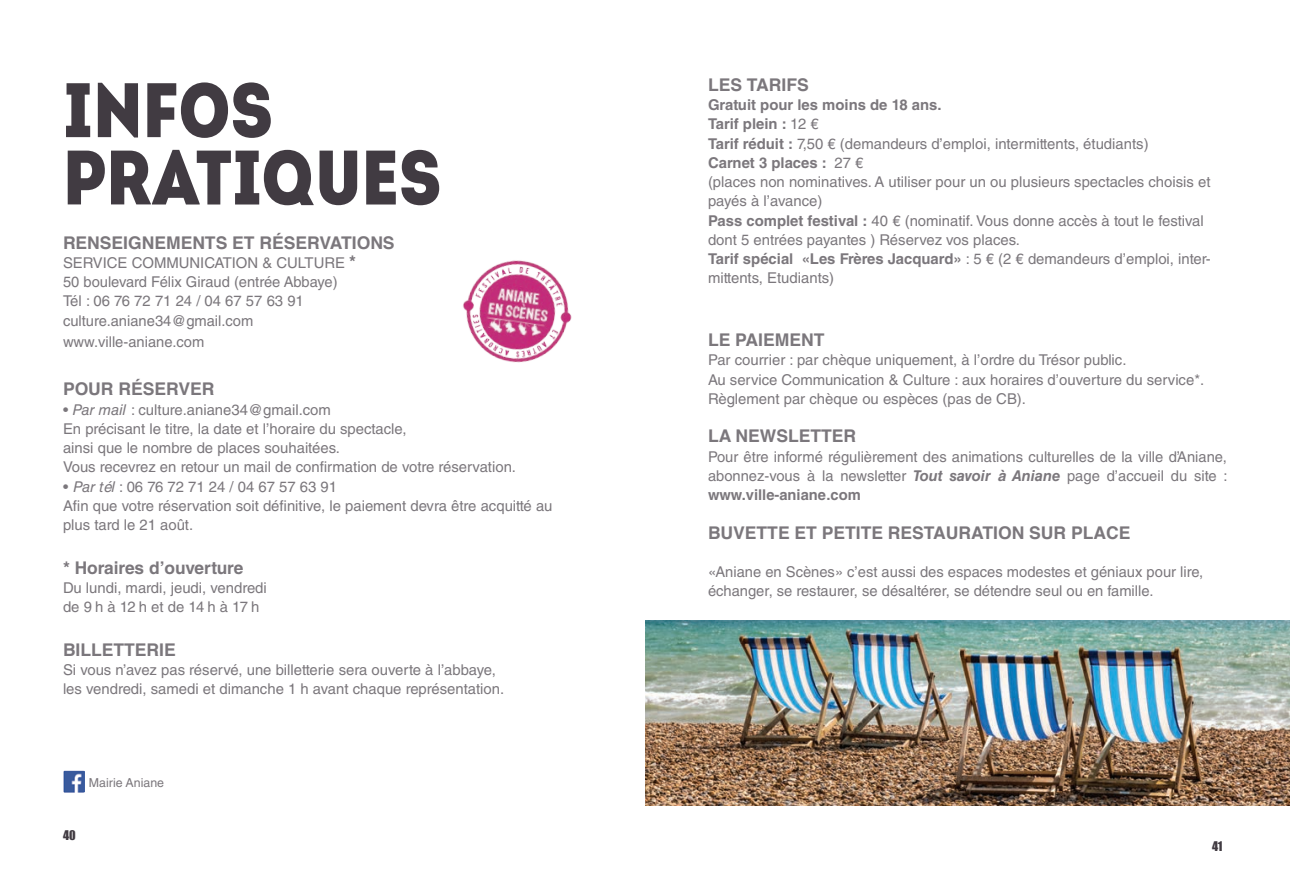
<style>
.page{position:relative;width:1290px;height:893px;background:#fff}
.page>*{position:absolute;margin:0;border:0;box-sizing:border-box;transform-origin:0 0}
.t1{font:77px/67.4px "Intro Cond Black Free";color:#413b42}
.t2{font:700 17.5px "Helvetica";color:#7b777c}
.t3{font:700 17.5px "Helvetica LT Std";color:#7b777c}
.t4{font:14.88px/19.2px "Helvetica LT Std";color:#7b777c}
.t5{font:12.42px "Helvetica LT Std";color:#7b777c}
.t6{font:12.25px "Impact";color:#413b42}
.s1{font-weight:700;font-size:17.5px}
.s2{font-style:italic}
.s3{font-weight:700}
.s4{font-weight:700;font-style:italic}
</style>
<div class="page">
<img style="left:63px;top:771px;width:22px;height:22px">
<img style="left:463px;top:260px;width:109px;height:103px">
<img style="left:645px;top:620px;width:645px;height:185px">
<h1 class="t1" style="left:63px;top:74px;width:380px">INFOS<br>PRATIQUES</h1>
<p class="t2" style="left:63px;top:228px;width:333px">RENSEIGNEMENTS ET RÉSERVATIONS</p>
<p class="t4" style="left:63px;top:253px;width:294px">SERVICE COMMUNICATION &amp; CULTURE <span class="s1">* </span>50 boulevard Félix Giraud (entrée Abbaye)<br>Tél : 06 76 72 71 24 / 04 67 57 63 91 culture.aniane34@gmail.com</p>
<p class="t4" style="left:63px;top:332px;width:143px">www.ville-aniane.com</p>
<p class="t2" style="left:63px;top:375px;width:14px">POUR</p>
<p class="t2" style="left:118px;top:375px;width:95px">RÉSERVER</p>
<p class="t4" style="left:63px;top:400px;width:455px">• <span class="s2">Par mail</span> : culture.aniane34@gmail.com<br>En précisant le titre, la date et l’horaire du spectacle,<br>ainsi que le nombre de places souhaitées.<br>Vous recevrez en retour un mail de confirmation de votre réservation.</p>
<p class="t4" style="left:63px;top:477px;width:491px">• <span class="s2">Par tél</span> : 06 76 72 71 24 / 04 67 57 63 91<br>Afin que votre réservation soit définitive, le paiement devra être acquitté au plus tard le 21 août.</p>
<p class="t3" style="left:63px;top:557px;width:182px">* Horaires d’ouverture</p>
<p class="t4" style="left:63px;top:578px;width:205px">Du lundi, mardi, jeudi, vendredi de 9 h à 12 h et de 14 h à 17 h</p>
<p class="t2" style="left:63px;top:636px;width:12px">BILLETTERIE</p>
<p class="t4" style="left:63px;top:660px;width:443px">Si vous n’avez pas réservé, une billetterie sera ouverte à l’abbaye, les vendredi, samedi et dimanche 1 h avant chaque représentation.</p>
<p class="t5" style="left:89px;top:775px;width:77px">Mairie Aniane</p>
<p class="t6" style="left:63px;top:825px;width:14px">40</p>
<p class="t2" style="left:708px;top:71px;width:102px">LES TARIFS</p>
<p class="t4" style="left:708px;top:95px;width:504px"><span class="s3">Gratuit pour les moins de 18 ans.<br>Tarif plein :</span> 12 €<br><span class="s3">Tarif réduit :</span> 7,50 € (demandeurs d’emploi, intermittents, étudiants)<br><span class="s3">Carnet 3 places :</span> 27 €<br>(places non nominatives. A utiliser pour un ou plusieurs spectacles choisis et payés à l’avance)<br><span class="s3">Pass complet festival :</span> 40 € (nominatif. Vous donne accès à tout le festival dont 5 entrées payantes ) Réservez vos places.<br><span class="s3">Tarif spécial «Les Frères Jacquard»</span> : 5 € (2 € demandeurs d’emploi, inter&shy;mittents, Etudiants)</p>
<p class="t2" style="left:708px;top:326px;width:118px">LE PAIEMENT</p>
<p class="t4" style="left:708px;top:350px;width:498px">Par courrier : par chèque uniquement, à l’ordre du Trésor public.<br>Au service Communication &amp; Culture : aux horaires d’ouverture du service*.<br>Règlement par chèque ou espèces (pas de CB).</p>
<p class="t2" style="left:708px;top:422px;width:150px">LA NEWSLETTER</p>
<p class="t4" style="left:708px;top:447px;width:521px;text-align:justify">Pour être informé régulièrement des animations culturelles de la ville d’Aniane, abonnez-vous à la newsletter <span class="s4">Tout savoir à Aniane</span> page d’accueil du site : <span class="s3">www.ville-aniane.com</span></p>
<p class="t2" style="left:708px;top:518px;width:335px">BUVETTE ET PETITE RESTAURATION SUR</p>
<p class="t2" style="left:1071px;top:518px;width:13px">PLA</p>
<p class="t2" style="left:1106px;top:518px;width:24px">CE</p>
<p class="t4" style="left:708px;top:562px;width:497px">«Aniane en Scènes» c’est aussi des espaces modestes et géniaux pour lire, échanger, se restaurer, se désaltérer, se détendre seul ou en famille.</p>
<p class="t6" style="left:1212px;top:836px;width:12px">41</p>
</div>
